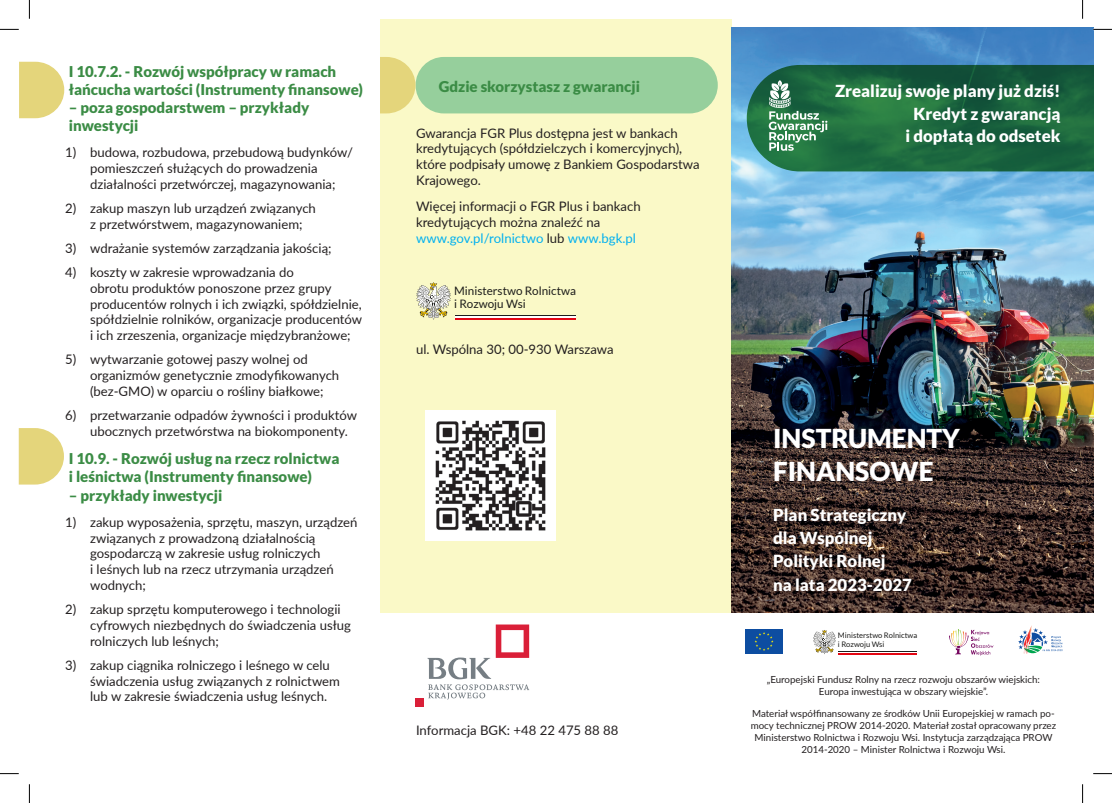
<style>
.page{position:relative;width:1112px;height:803px;background:#fff}
.page>*{position:absolute;margin:0;border:0;box-sizing:border-box;transform-origin:0 0}
.t1{font:900 26.25px "Lato";color:#fff}
.t2{font:900 16.75px/22.5px "Lato";color:#fff;text-align:right}
.Nagłówek{font:900 15px/18px "Lato";color:#3b8c45}
.Nagłówek_1{font:900 15px "Lato";color:#3b8c45}
.t_z_punktatorami_2{font:13.12px/15.8px "Lato";color:#231f20}
.t_akapitowt{font:13.12px/15.8px "Lato";color:#231f20}
.t_akapitowt-2{font:13.12px "Lato";color:#00b0f0}
.t3{font:11.62px/13.1px "Lato";color:#1d1d1b}
.przypis{font:9.75px/11.8px "Lato";color:#231f20;text-align:center}
.t4{font:7.62px/8.5px "Lato";color:#1d1d1b}
.s1{color:#231f20}
.s2{font-size:10px}
</style>
<div class="page">
<svg style="left:949px;top:629px;width:44px;height:26px"></svg>
<div style="left:380px;top:19px;width:351px;height:593px;background:#faf9c7"></div>
<div style="left:415px;top:57px;width:302px;height:56px;background:#96cf9c;border-radius:28px"></div>
<svg style="left:380px;top:57px;width:35px;height:56px"></svg>
<hr style="left:838px;top:653px;width:78px;height:1px;background:#e30613">
<hr style="left:838px;top:651px;width:78px;height:1px;background:#1d1d1b">
<svg style="left:813px;top:630px;width:22px;height:24px"></svg>
<svg style="left:19px;top:62px;width:45px;height:56px;background:#e7da8c"></svg>
<svg style="left:19px;top:428px;width:45px;height:56px;background:#e7da8d"></svg>
<svg style="left:1018px;top:625px;width:44px;height:28px"></svg>
<div style="left:745px;top:629px;width:37px;height:25px;background:#0d4da1"></div>
<svg style="left:754px;top:632px;width:19px;height:19px"></svg>
<img style="left:425px;top:410px;width:130px;height:130px">
<div style="left:415px;top:698px;width:8px;height:8px;background:#da1f38"></div>
<svg style="left:427px;top:624px;width:102px;height:76px"></svg>
<hr style="left:455px;top:318px;width:120px;height:2px;background:#e30613">
<hr style="left:455px;top:316px;width:120px;height:2px;background:#fff">
<hr style="left:455px;top:315px;width:120px;height:1px;background:#1d1d1b">
<svg style="left:416px;top:282px;width:34px;height:38px"></svg>
<img style="left:731px;top:27px;width:361px;height:585px">
<svg style="left:746px;top:65px;width:346px;height:106px;background:#1f6944"></svg>
<svg style="left:768px;top:80px;width:59px;height:71px;background:#55916e"></svg>
<svg style="left:0;top:29px;width:19px;height:1px"></svg>
<svg style="left:1092px;top:29px;width:19px;height:1px"></svg>
<svg style="left:0;top:773px;width:19px;height:1px"></svg>
<svg style="left:1093px;top:773px;width:18px;height:1px"></svg>
<svg style="left:29px;top:0;width:1px;height:19px"></svg>
<svg style="left:29px;top:784px;width:1px;height:19px"></svg>
<svg style="left:1082px;top:0;width:1px;height:19px"></svg>
<svg style="left:1082px;top:784px;width:1px;height:19px"></svg>
<p class="Nagłówek" style="left:69px;top:62px;width:295px">I 10.7.2. - Rozwój współpracy w ramach łańcucha wartości (Instrumenty finansowe)</p>
<p class="Nagłówek" style="left:69px;top:98px;width:242px">– poza gospodarstwem – przykłady inwestycji</p>
<p class="t_z_punktatorami_2" style="left:90px;top:144px;width:264px;text-indent:-25px">1) budowa, rozbudowa, przebudową budynków/ pomieszczeń służących do prowadzenia działalności przetwórczej, magazynowania;</p>
<p class="t_z_punktatorami_2" style="left:90px;top:200px;width:227px;text-indent:-25px">2) zakup maszyn lub urządzeń związanych z przetwórstwem, magazynowaniem;</p>
<p class="t_z_punktatorami_2" style="left:65px;top:240px;width:268px">3) wdrażanie systemów zarządzania jakością;</p>
<p class="t_z_punktatorami_2" style="left:90px;top:264px;width:273px;text-indent:-25px">4) koszty w zakresie wprowadzania do<br>obrotu produktów ponoszone przez grupy producentów rolnych i ich związki, spółdzielnie, spółdzielnie rolników, organizacje producentów i ich zrzeszenia, organizacje międzybranżowe;</p>
<p class="t_z_punktatorami_2" style="left:90px;top:351px;width:250px;text-indent:-25px">5) wytwarzanie gotowej paszy wolnej od organizmów genetycznie zmodyfikowanych (bez-GMO) w oparciu o rośliny białkowe;</p>
<p class="t_z_punktatorami_2" style="left:90px;top:407px;width:268px;text-indent:-25px">6) przetwarzanie odpadów żywności i produktów ubocznych przetwórstwa na biokomponenty.</p>
<p class="Nagłówek" style="left:69px;top:450px;width:272px">I 10.9. - Rozwój usług na rzecz rolnictwa i leśnictwa (Instrumenty finansowe)</p>
<p class="Nagłówek" style="left:69px;top:486px;width:155px">– przykłady inwestycji</p>
<p class="t_z_punktatorami_2" style="left:90px;top:513px;width:269px;text-indent:-25px">1) zakup wyposażenia, sprzętu, maszyn, urządzeń związanych z prowadzoną działalnością gospodarczą w zakresie usług rolniczych<br>i leśnych lub na rzecz utrzymania urządzeń wodnych;</p>
<p class="t_z_punktatorami_2" style="left:90px;top:601px;width:262px;text-indent:-25px">2) zakup sprzętu komputerowego i technologii cyfrowych niezbędnych do świadczenia usług rolniczych lub leśnych;</p>
<p class="t_z_punktatorami_2" style="left:90px;top:656px;width:251px;text-indent:-25px">3) zakup ciągnika rolniczego i leśnego w celu świadczenia usług związanych z rolnictwem lub w zakresie świadczenia usług leśnych.</p>
<p class="Nagłówek_1" style="left:438px;top:78px;width:203px">Gdzie skorzystasz z gwarancji</p>
<p class="t_akapitowt" style="left:416px;top:124px;width:285px">Gwarancja FGR Plus dostępna jest w bankach kredytujących (spółdzielczych i komercyjnych), które podpisały umowę z Bankiem Gospodarstwa Krajowego.</p>
<p class="t_akapitowt" style="left:416px;top:198px;width:226px">Więcej informacji o FGR Plus i bankach kredytujących można znaleźć na</p>
<p class="t_akapitowt-2" style="left:416px;top:229px;width:221px">www.gov.pl/rolnictwo <span class="s1">lub</span> www.bgk.pl</p>
<p class="t3" style="left:454px;top:284px;width:123px">Ministerstwo Rolnictwa i Rozwoju Wsi</p>
<p class="t_akapitowt" style="left:416px;top:340px;width:199px">ul. Wspólna 30; 00-930 Warszawa</p>
<p class="t_akapitowt" style="left:416px;top:722px;width:204px">Informacja BGK: +48 22 475 88 88</p>
<p class="t2" style="left:834px;top:80px;width:227px">Zrealizuj swoje plany już dziś!<br>Kredyt z gwarancją</p>
<p class="t2" style="left:905px;top:125px;width:156px">i dopłatą do odsetek</p>
<p class="t1" style="left:773px;top:423px;width:188px">INSTRUMENTY</p>
<p class="t1" style="left:773px;top:456px;width:162px">FINANSOWE</p>
<p class="t2" style="left:773px;top:503px;width:134px">Plan Strategiczny</p>
<p class="t2" style="left:773px;top:526px;width:101px">dla Wspólnej</p>
<p class="t2" style="left:773px;top:550px;width:114px">Polityki Rolnej</p>
<p class="t2" style="left:773px;top:573px;width:140px">na lata 2023-2027</p>
<p class="t4" style="left:837px;top:631px;width:81px">Ministerstwo Rolnictwa i Rozwoju Wsi</p>
<p class="przypis" style="left:766px;top:673px;width:275px">„Europejski Fundusz Rolny na rzecz rozwoju obszarów wiejskich:</p>
<p class="przypis" style="left:818px;top:685px;width:171px">Europa inwestująca w obszary wiejskie”.</p>
<p class="przypis" style="left:750px;top:707px;width:307px">Materiał współfinansowany ze środków Unii Europejskiej w ramach po&shy;mocy technicznej PROW 2014-2020. Materiał został opracowany przez Ministerstwo Rolnictwa i Rozwoju Wsi. Instytucja zarządzająca PROW 2014-2020 – Minister Rolnictwa i Rozwoju Wsi<span class="s2">.</span></p>
</div>
